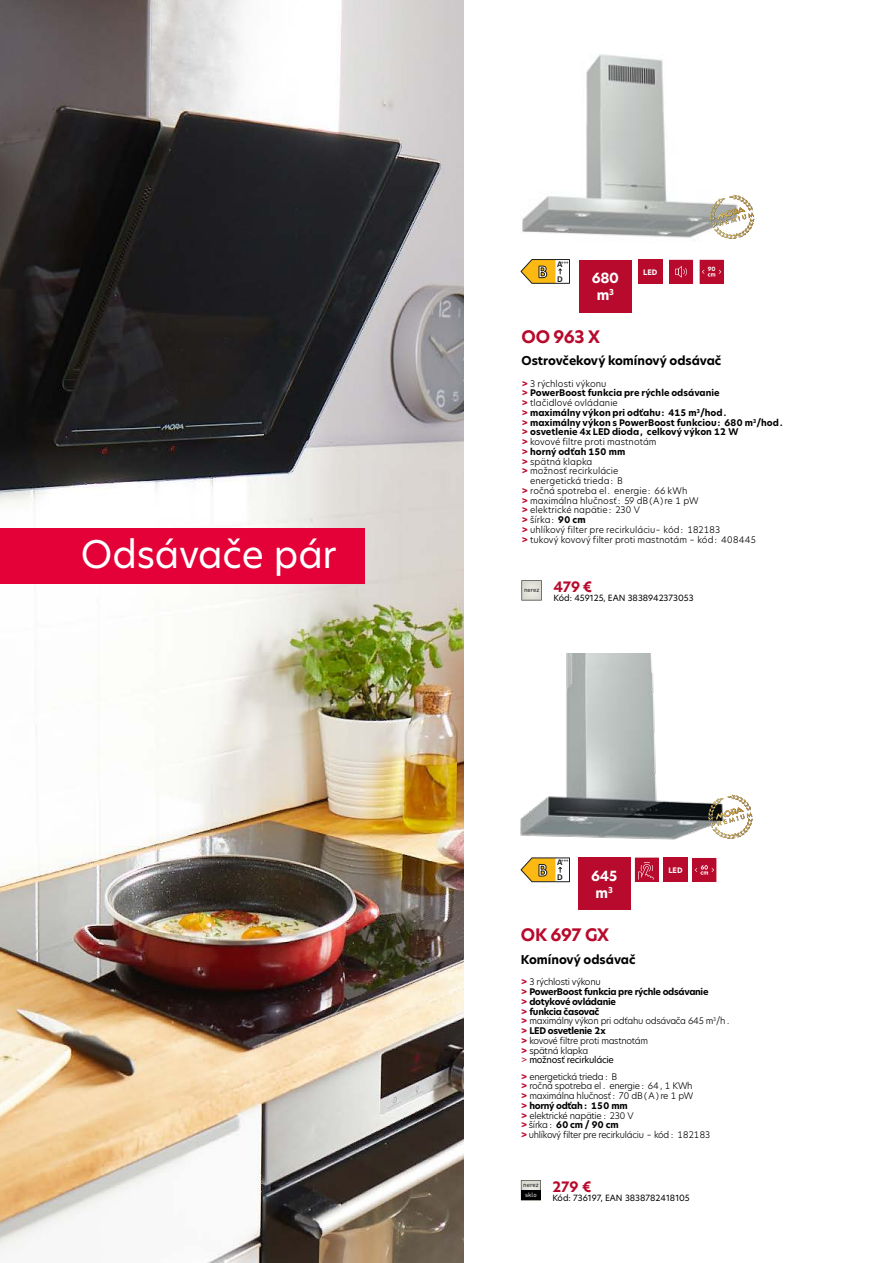
<style>
.page{position:relative;width:893px;height:1263px;background:#fff}
.page>*{position:absolute;margin:0;border:0;box-sizing:border-box;transform-origin:0 0}
.t1{font:37.35px "New Hero";letter-spacing:-.01em;color:#fff}
.t2{font:700 16.95px "New Hero";color:#b80a2c}
.t3{font:700 14.1px "New Hero";color:#b80a2c}
.t4{font:700 13.8px/16.5px "New Hero";color:#fff;text-align:center}
.t5{font:700 12px "New Hero";letter-spacing:-.005em;color:#000}
.t6{font:300 9px/9.8px "New Hero";letter-spacing:-.03em;color:#000}
.t7{font:300 9px "New Hero";letter-spacing:-.01em;color:#000}
.t8{font:700 9px "New Hero";letter-spacing:.005em;color:#000}
.t9{font:300 9px "New Hero";letter-spacing:.01em;color:#000}
.t10{font:700 9px "Calibri";color:#1d1d1b}
.t11{font:8.4px "New Hero";color:#000}
.t12{font:700 7.35px "New Hero";color:#fff}
.t13{font:6.3px "DIN Pro";letter-spacing:-.015em;color:#000}
.t14{font:6.3px "DIN Pro";color:#fff}
.t15{font:700 5.7px "Hero New";color:#fff}
.t16{font:700 4.8px "Calibri";color:#1d1d1b}
.s1{font-size:9px}
.s2{font-weight:700;color:#b80a2c}
.s3{color:#b80a2c}
.s4{font-weight:700}
.s5{font-weight:400;color:#b80a2c}
.s6{font-weight:400}
</style>
<div class="page">
<img style="left:0;top:0;width:463px;height:1263px">
<svg style="left:522px;top:580px;width:20px;height:20px"></svg>
<div style="left:579px;top:260px;width:52px;height:52px;background:#b80a2c"></div>
<div style="left:638px;top:260px;width:24px;height:24px;background:#b80a2c"></div>
<svg style="left:700px;top:260px;width:24px;height:24px"></svg>
<img style="left:522px;top:54px;width:213px;height:184px">
<svg style="left:710px;top:195px;width:44px;height:44px"></svg>
<div style="left:0;top:528px;width:364px;height:55px;background:#e40138"></div>
<svg style="left:521px;top:1180px;width:20px;height:10px"></svg>
<div style="left:521px;top:1190px;width:20px;height:10px;background:#000"></div>
<img style="left:521px;top:654px;width:187px;height:186px">
<div style="left:578px;top:857px;width:52px;height:53px;background:#b80a2c"></div>
<svg style="left:635px;top:857px;width:24px;height:24px"></svg>
<div style="left:663px;top:857px;width:25px;height:25px;background:#b80a2c"></div>
<svg style="left:692px;top:858px;width:24px;height:24px"></svg>
<svg style="left:708px;top:795px;width:45px;height:44px"></svg>
<svg style="left:669px;top:260px;width:24px;height:24px"></svg>
<svg style="left:521px;top:259px;width:49px;height:25px"></svg>
<svg style="left:521px;top:858px;width:49px;height:24px"></svg>
<h1 class="t1" style="left:81px;top:529px;width:257px">Odsávače pár</h1>
<p class="t16" style="left:557px;top:259px;width:13px"><span class="s1">A</span>+++</p>
<p class="t10" style="left:557px;top:272px;width:7px">D</p>
<h3 class="t4" style="left:592px;top:270px;width:29px">680 m<sup>3</sup></h3>
<p class="t12" style="left:643px;top:267px;width:16px">LED</p>
<p class="t15" style="left:708px;top:265px;width:9px">90</p>
<h2 class="t2" style="left:522px;top:325px;width:80px">OO 963 X</h2>
<h3 class="t5" style="left:522px;top:352px;width:201px">Ostrovčekový komínový odsávač</h3>
<p class="t7" style="left:522px;top:377px;width:86px"><span class="s2">&gt;</span> 3 rýchlosti výkonu</p>
<p class="t8" style="left:522px;top:387px;width:200px"><span class="s3">&gt;</span> PowerBoost funkcia pre rýchle odsávanie</p>
<p class="t7" style="left:522px;top:397px;width:98px"><span class="s2">&gt;</span> tlačidlové ovládanie</p>
<p class="t8" style="left:522px;top:406px;width:208px"><span class="s3">&gt;</span> maximálny výkon pri odťahu: 415 m<sup>3</sup>/hod.</p>
<p class="t8" style="left:522px;top:416px;width:264px"><span class="s3">&gt;</span> maximálny výkon s PowerBoost funkciou: 680 m<sup>3</sup>/hod.</p>
<p class="t8" style="left:522px;top:426px;width:218px"><span class="s3">&gt;</span> osvetlenie 4x LED dioda, celkový výkon 12 W</p>
<p class="t7" style="left:522px;top:436px;width:136px"><span class="s2">&gt;</span> kovové filtre proti mastnotám</p>
<p class="t8" style="left:522px;top:445px;width:105px"><span class="s3">&gt;</span> horný odťah 150 mm</p>
<p class="t7" style="left:522px;top:455px;width:72px"><span class="s2">&gt;</span> spätná klapka</p>
<p class="t7" style="left:522px;top:465px;width:98px"><span class="s2">&gt;</span> možnosť recirkulácie</p>
<p class="t7" style="left:530px;top:475px;width:94px">energetická trieda: B</p>
<p class="t9" style="left:522px;top:484px;width:167px"><span class="s2">&gt;</span> ročná spotreba el. energie: 66 kWh</p>
<p class="t7" style="left:522px;top:494px;width:178px"><span class="s2">&gt;</span> maximálna hlučnosť: 59 dB(A)re 1 pW</p>
<p class="t7" style="left:522px;top:504px;width:120px"><span class="s2">&gt;</span> elektrické napätie: 230 V</p>
<p class="t7" style="left:522px;top:514px;width:66px"><span class="s2">&gt;</span> šírka: <span class="s4">90 cm</span></p>
<p class="t7" style="left:522px;top:523px;width:200px"><span class="s2">&gt;</span> uhlíkový filter pre recirkuláciu– kód: 182183</p>
<p class="t7" style="left:522px;top:533px;width:236px"><span class="s2">&gt;</span> tukový kovový filter proti mastnotám – kód: 408445</p>
<p class="t13" style="left:524px;top:586px;width:17px">nerez</p>
<h3 class="t3" style="left:554px;top:577px;width:40px">479 €</h3>
<p class="t11" style="left:554px;top:593px;width:141px">Kód: 459125, EAN 3838942373053</p>
<p class="t16" style="left:557px;top:857px;width:13px"><span class="s1">A</span>+++</p>
<p class="t10" style="left:557px;top:870px;width:7px">D</p>
<h3 class="t4" style="left:591px;top:868px;width:28px">645 m<sup>3</sup></h3>
<p class="t12" style="left:668px;top:865px;width:16px">LED</p>
<h2 class="t2" style="left:521px;top:923px;width:90px">OK 697 GX</h2>
<h3 class="t5" style="left:521px;top:951px;width:116px">Komínový odsávač</h3>
<p class="t6" style="left:521px;top:977px;width:212px"><span class="s2">&gt;</span> 3 rýchlosti výkonu<br><span class="s2">&gt;</span> <span class="s4">PowerBoost funkcia pre rýchle odsávanie<br></span><span class="s2">&gt;</span> <span class="s4">dotykové ovládanie<br></span><span class="s2">&gt;</span> <span class="s4">funkcia časovač<br></span><span class="s2">&gt;</span> maximálny výkon pri odťahu odsávača 645 m<sup>3</sup>/h. <span class="s2">&gt;</span> <span class="s4">LED osvetlenie 2x<br></span><span class="s2">&gt;</span> kovové filtre proti mastnotám<br><span class="s2">&gt;</span> spätná klapka<br><span class="s5">&gt;</span> <span class="s6">možnosť recirkulácie</span></p>
<p class="t6" style="left:521px;top:1071px;width:191px"><span class="s2">&gt;</span> energetická trieda: B<br><span class="s2">&gt;</span> ročná spotreba el. energie: 64,1 KWh<br><span class="s2">&gt;</span> maximálna hlučnosť: 70 dB(A)re 1 pW<br><span class="s2">&gt;</span> <span class="s4">horný odťah: 150 mm<br></span><span class="s2">&gt;</span> elektrické napätie: 230 V<br><span class="s2">&gt;</span> šírka: <span class="s4">60 cm / 90 cm<br></span><span class="s2">&gt;</span> uhlíkový filter pre recirkuláciu – kód: 182183</p>
<p class="t13" style="left:523px;top:1181px;width:17px">nerez</p>
<p class="t14" style="left:525px;top:1191px;width:13px">sklo</p>
<h3 class="t3" style="left:552px;top:1177px;width:41px">279 €</h3>
<p class="t11" style="left:552px;top:1192px;width:139px">Kód: 736197, EAN 3838782418105</p>
</div>
